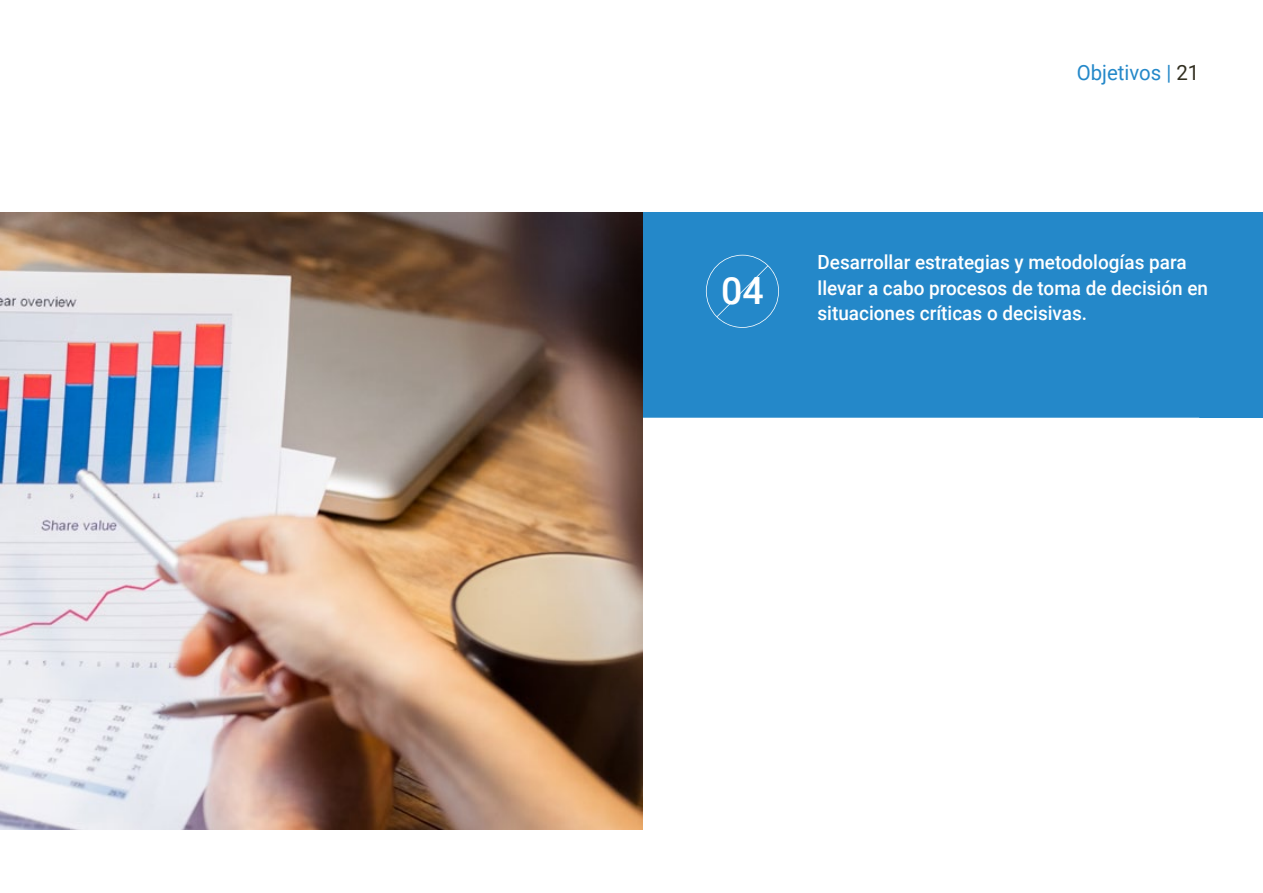
<style>
.page{position:relative;width:1263px;height:893px;background:#fff}
.page>*{position:absolute;margin:0;border:0;box-sizing:border-box;transform-origin:0 0}
.t1{font:500 37.5px "Roboto";color:#fff}
.t2{font:21px "Roboto";color:#2488c9}
.t3{font:500 19.5px/25.5px "Roboto";color:#fff}
.s1{color:#312e20}
</style>
<div class="page">
<div style="left:642px;top:213px;width:621px;height:205px;background:#2488c9"></div>
<svg style="left:706px;top:255px;width:73px;height:73px"></svg>
<img style="left:0;top:213px;width:642px;height:616px">
<p class="t2" style="left:1077px;top:57px;width:124px">Objetivos | <span class="s1">21</span></p>
<h1 class="t1" style="left:721px;top:264px;width:44px">04</h1>
<p class="t3" style="left:817px;top:249px;width:392px">Desarrollar estrategias y metodologías para llevar a cabo procesos de toma de decisión en situaciones críticas o decisivas.</p>
</div>
